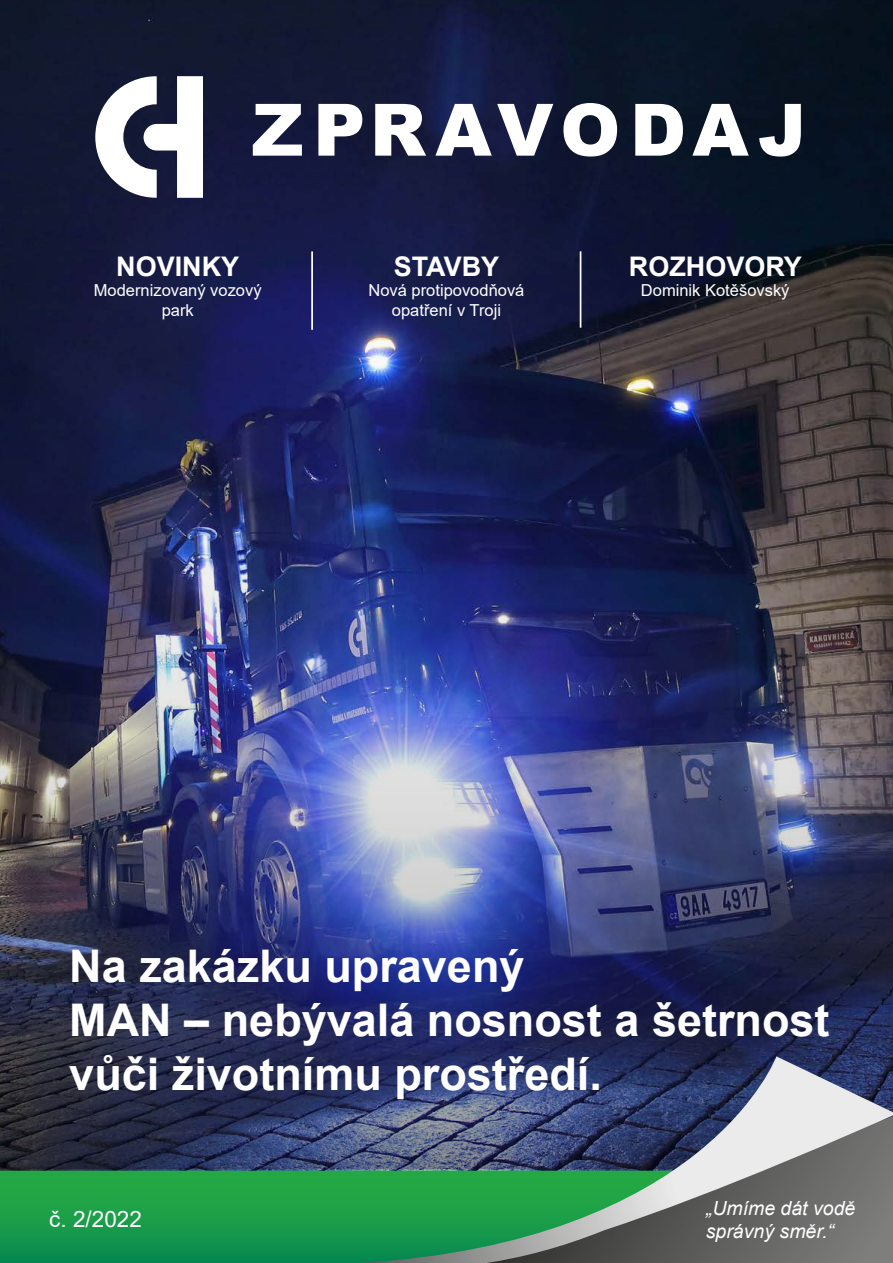
<style>
.page{position:relative;width:893px;height:1263px;background:#fff}
.page>*{position:absolute;margin:0;border:0;box-sizing:border-box;transform-origin:0 0}
.t1{font:900 72.3px "Arial";letter-spacing:.115em;color:#fff}
.t2{font:700 45px/54px "Arial";color:#fff}
.t3{font:700 27px "Arial";color:#fff}
.t4{font:22.5px "Arial";color:#fff}
.t5{font:italic 19.5px/23.4px "Arial";color:#fff}
.t6{font:16.5px/19.8px "Arial";color:#fff;text-align:center}
</style>
<div class="page">
<img style="left:0;top:0;width:893px;height:1171px">
<svg style="left:125px;top:1116px;width:235px;height:55px;background:#303c65"></svg>
<svg style="left:0;top:1171px;width:360px;height:92px;background:#199c49"></svg>
<svg style="left:360px;top:1056px;width:533px;height:207px;background:#597578"></svg>
<svg style="left:95px;top:76px;width:107px;height:122px"></svg>
<hr style="left:311px;top:251px;width:2px;height:79px;background:#fff">
<hr style="left:580px;top:251px;width:1px;height:77px;background:#fff">
<h1 class="t1" style="left:252px;top:77px;width:556px">ZPRAVODAJ</h1>
<h3 class="t3" style="left:116px;top:248px;width:125px">NOVINKY</h3>
<p class="t6" style="left:94px;top:280px;width:169px">Modernizovaný vozový park</p>
<h3 class="t3" style="left:394px;top:248px;width:107px">STAVBY</h3>
<p class="t6" style="left:368px;top:280px;width:157px">Nová protipovodňová opatření v Troji</p>
<h3 class="t3" style="left:629px;top:248px;width:175px">ROZHOVORY</h3>
<p class="t6" style="left:641px;top:280px;width:150px">Dominik Kotěšovský</p>
<h2 class="t2" style="left:69px;top:940px;width:762px">Na zakázku upravený<br>MAN – nebývalá nosnost a šetrnost vůči životnímu prostředí.</h2>
<h3 class="t4" style="left:49px;top:1204px;width:94px">č. 2/2022</h3>
<p class="t5" style="left:706px;top:1196px;width:151px">„Umíme dát vodě správný směr.“</p>
</div>
